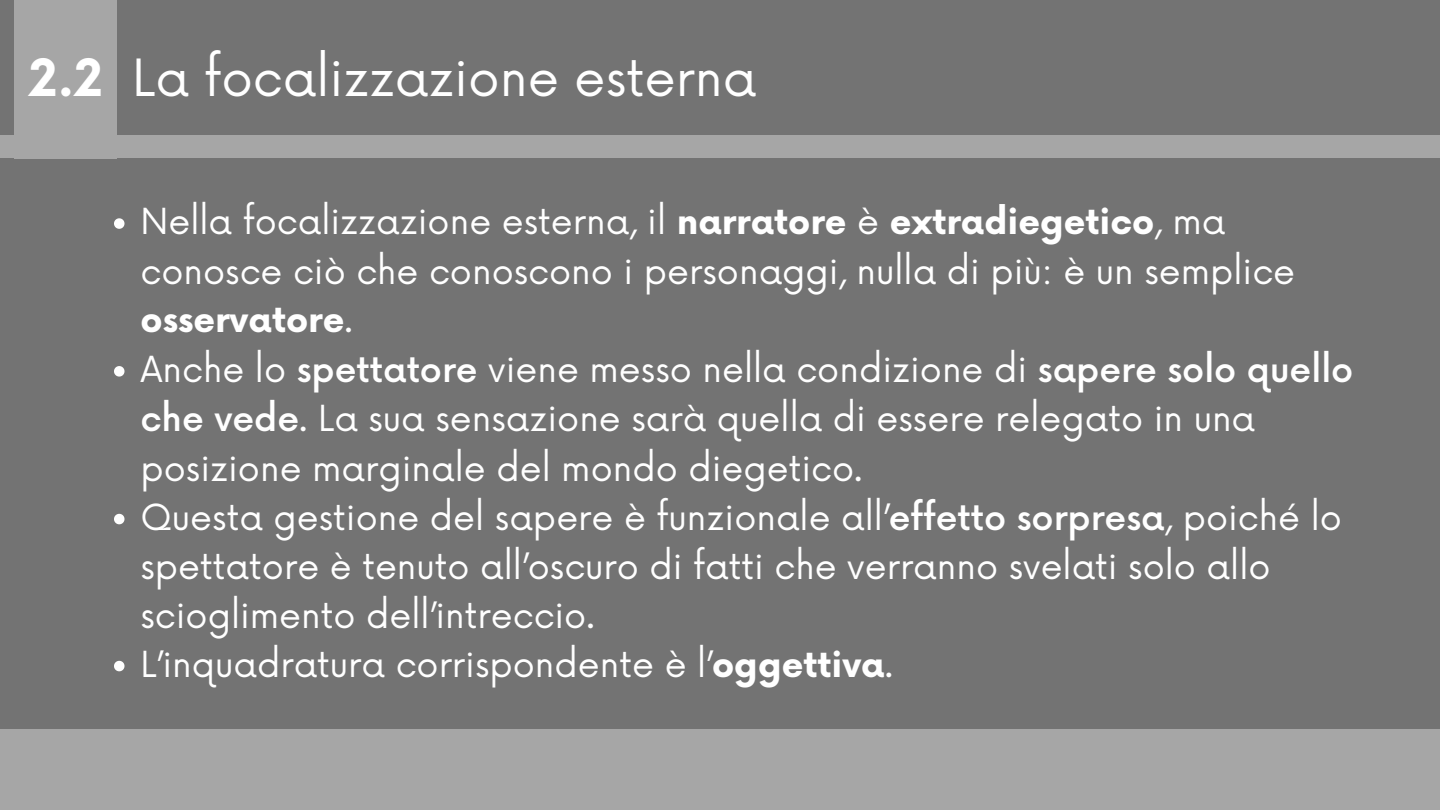
<style>
.page{position:relative;width:1440px;height:810px;background:#737373}
.page>*{position:absolute;margin:0;border:0;box-sizing:border-box;transform-origin:0 0}
.t1{font:50px "Now";color:#fff}
.t2{font:700 50px "Now";color:#fff}
.t3{font:35px/49.1px "Now";color:#fff}
.s1{font-weight:700}
.s2{font-weight:500}
</style>
<div class="page">
<div style="left:0;top:729px;width:1440px;height:81px;background:#a6a6a6"></div>
<div style="left:0;top:136px;width:1440px;height:22px;background:#a6a6a6"></div>
<div style="left:15px;top:0;width:102px;height:158px;background:#a6a6a6"></div>
<svg style="left:114px;top:218px;width:10px;height:11px"></svg>
<svg style="left:114px;top:366px;width:10px;height:11px"></svg>
<svg style="left:114px;top:514px;width:10px;height:10px"></svg>
<svg style="left:114px;top:661px;width:10px;height:10px"></svg>
<h2 class="t2" style="left:29px;top:51px;width:76px">2.2</h2>
<h1 class="t1" style="left:132px;top:50px;width:626px">La focalizzazione esterna</h1>
<p class="t3" style="left:140px;top:199px;width:1156px">Nella focalizzazione esterna, il <span class="s1">narratore</span> è <span class="s1">extradiegetico</span>, ma conosce ciò che conoscono i personaggi, nulla di più: è un semplice <span class="s1">osservatore</span>.</p>
<p class="t3" style="left:140px;top:346px;width:1214px;line-height:49.5px">Anche lo <span class="s2">spettatore</span> viene messo nella condizione di <span class="s2">sapere solo quello che vede</span>. La sua sensazione sarà quella di essere relegato in una posizione marginale del mondo diegetico.</p>
<p class="t3" style="left:140px;top:494px;width:1203px">Questa gestione del sapere è funzionale all’<span class="s2">effetto sorpresa</span>, poiché lo spettatore è tenuto all’oscuro di fatti che verranno svelati solo allo scioglimento dell’intreccio.</p>
<p class="t3" style="left:140px;top:641px;width:754px">L’inquadratura corrispondente è l’<span class="s1">oggettiva</span>.</p>
</div>
